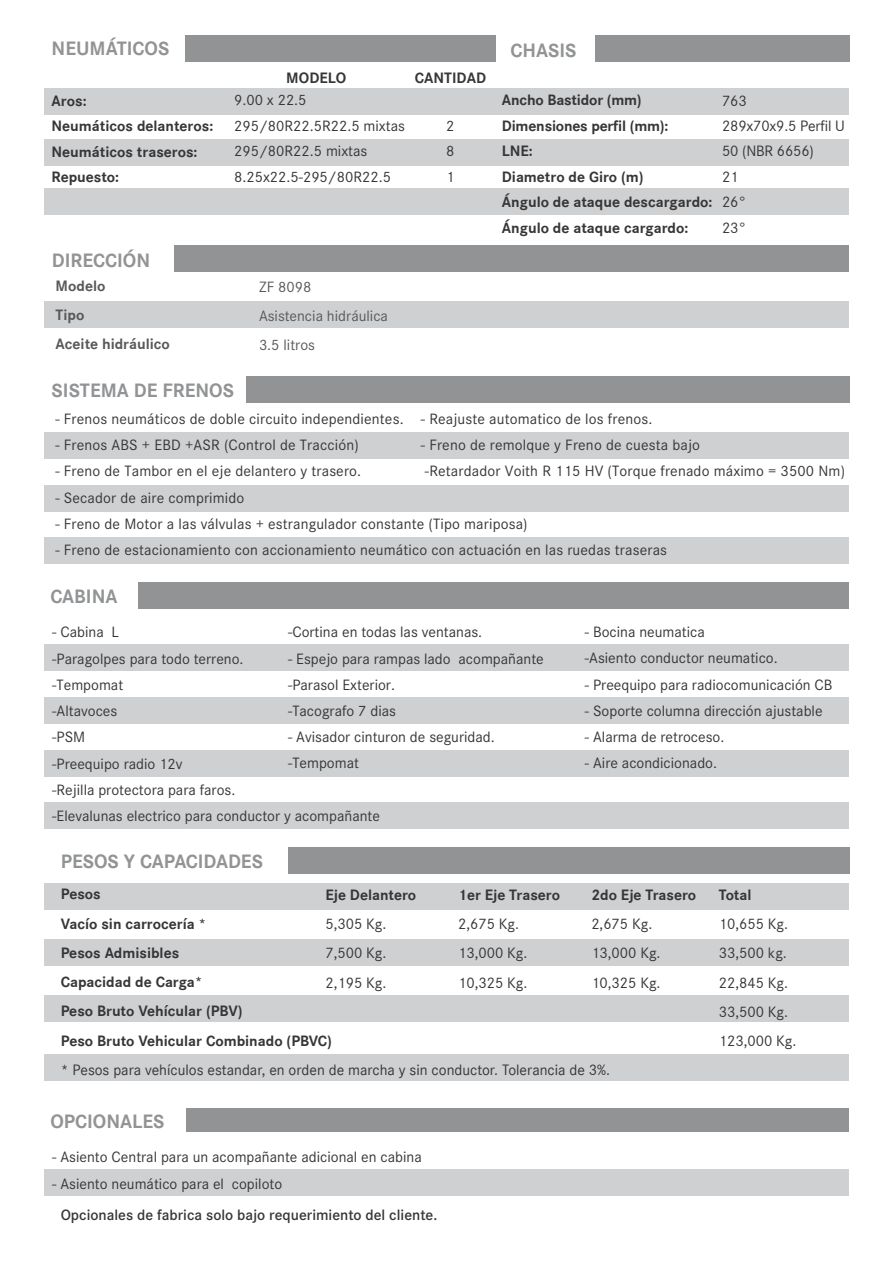
<style>
.page{position:relative;width:893px;height:1263px;background:#fff}
.page>*{position:absolute;margin:0;border:0;box-sizing:border-box;transform-origin:0 0}
.t1{font:700 19.95px "Corporate S";color:#919395}
.t2{font:15.6px/26.2px "Corporate S Pro";color:#363636}
.t3{font:700 15.6px/25.5px "Corporate S";color:#363636}
.t4{font:15.6px/29.2px "Corporate S";color:#363636}
.t5{font:600 15.6px "Corporate S Pro";color:#363636}
.t6{font:15.6px/28.7px "Corporate S Pro";color:#59595b}
.t7{font:700 15.6px/28.7px "Corporate S";color:#59595b}
</style>
<div class="page">
<div style="left:44px;top:432px;width:805px;height:27px;background:#cfd0d2"></div>
<div style="left:44px;top:485px;width:805px;height:26px;background:#cfd0d2"></div>
<div style="left:44px;top:537px;width:805px;height:27px;background:#cfd0d2"></div>
<div style="left:246px;top:376px;width:603px;height:27px;background:#919395"></div>
<div style="left:44px;top:88px;width:805px;height:27px;background:#cfd0d2"></div>
<div style="left:44px;top:139px;width:805px;height:27px;background:#cfd0d2"></div>
<div style="left:44px;top:188px;width:805px;height:27px;background:#cfd0d2"></div>
<div style="left:186px;top:35px;width:310px;height:27px;background:#919395"></div>
<div style="left:595px;top:35px;width:254px;height:27px;background:#919395"></div>
<div style="left:45px;top:301px;width:804px;height:27px;background:#cfd0d2"></div>
<div style="left:175px;top:246px;width:674px;height:26px;background:#919395"></div>
<div style="left:44px;top:645px;width:805px;height:26px;background:#cfd0d2"></div>
<div style="left:44px;top:698px;width:805px;height:26px;background:#cfd0d2"></div>
<div style="left:44px;top:751px;width:805px;height:26px;background:#cfd0d2"></div>
<div style="left:44px;top:802px;width:805px;height:26px;background:#cfd0d2"></div>
<div style="left:139px;top:582px;width:710px;height:26px;background:#919395"></div>
<div style="left:44px;top:883px;width:805px;height:27px;background:#cfd0d2"></div>
<div style="left:44px;top:939px;width:805px;height:27px;background:#cfd0d2"></div>
<div style="left:44px;top:995px;width:805px;height:27px;background:#cfd0d2"></div>
<div style="left:44px;top:1054px;width:805px;height:27px;background:#cfd0d2"></div>
<div style="left:288px;top:847px;width:562px;height:27px;background:#919395"></div>
<div style="left:44px;top:1170px;width:805px;height:26px;background:#cfd0d2"></div>
<div style="left:186px;top:1108px;width:663px;height:24px;background:#919395"></div>
<p class="t1" style="left:52px;top:37px;width:119px">NEUMÁTICOS</p>
<p class="t3" style="left:286px;top:65px;width:61px">MODELO</p>
<p class="t3" style="left:415px;top:65px;width:73px">CANTIDAD</p>
<p class="t1" style="left:510px;top:39px;width:68px">CHASIS</p>
<p class="t3" style="left:52px;top:88px;width:163px">Aros:<br>Neumáticos delanteros:<br>Neumáticos traseros:<br>Repuesto:</p>
<p class="t3" style="left:502px;top:88px;width:212px">Ancho Bastidor (mm)<br>Dimensiones perfil (mm):<br>LNE:<br>Diametro de Giro (m)<br>Ángulo de ataque descargardo:<br>Ángulo de ataque cargardo:</p>
<p class="t2" style="left:234px;top:86px;width:74px">9.00 x 22.5</p>
<p class="t4" style="left:722px;top:87px;width:26px">763</p>
<p class="t2" style="left:234px;top:112px;width:172px;line-height:25.5px">295/80R22.5R22.5 mixtas<br>295/80R22.5 mixtas<br>8.25x22.5-295/80R22.5</p>
<p class="t2" style="left:446px;top:112px;width:10px;line-height:25.5px;text-align:justify">2<br>8<br>1</p>
<p class="t4" style="left:722px;top:113px;width:124px;line-height:25.5px">289x70x9.5 Perfil U<br>50 (NBR 6656)<br>21<br>26°<br>23°</p>
<p class="t1" style="left:52px;top:249px;width:100px">DIRECCIÓN</p>
<p class="t7" style="left:56px;top:272px;width:116px">Modelo<br>Tipo<br>Aceite hidráulico</p>
<p class="t6" style="left:259px;top:272px;width:130px">ZF 8098<br>Asistencia hidráulica<br>3.5 litros</p>
<p class="t1" style="left:52px;top:379px;width:184px">SISTEMA DE FRENOS</p>
<p class="t2" style="left:55px;top:404px;width:350px">- Frenos neumáticos de doble circuito independientes.</p>
<p class="t2" style="left:55px;top:431px;width:305px">- Frenos ABS + EBD +ASR (Control de Tracción)</p>
<p class="t2" style="left:55px;top:457px;width:307px">- Freno de Tambor en el eje delantero y trasero.</p>
<p class="t2" style="left:55px;top:483px;width:191px">- Secador de aire comprimido</p>
<p class="t2" style="left:55px;top:509px;width:474px">- Freno de Motor a las válvulas + estrangulador constante (Tipo mariposa)</p>
<p class="t2" style="left:55px;top:536px;width:613px">- Freno de estacionamiento con accionamiento neumático con actuación en las ruedas traseras</p>
<p class="t2" style="left:421px;top:404px;width:233px">- Reajuste automatico de los frenos.</p>
<p class="t2" style="left:421px;top:431px;width:426px">- Freno de remolque y Freno de cuesta bajo<br>-Retardador Voith R 115 HV (Torque frenado máximo = 3500 Nm)</p>
<p class="t1" style="left:50px;top:585px;width:69px">CABINA</p>
<p class="t2" style="left:288px;top:618px;width:196px">-Cortina en todas las ventanas.</p>
<p class="t2" style="left:288px;top:644px;width:257px">- Espejo para rampas lado acompañante -Parasol Exterior.<br>-Tacografo 7 dias</p>
<p class="t2" style="left:288px;top:723px;width:208px">- Avisador cinturon de seguridad. -Tempomat</p>
<p class="t2" style="left:52px;top:618px;width:329px">- Cabina L<br>-Paragolpes para todo terreno.<br>-Tempomat<br>-Altavoces<br>-PSM<br>-Preequipo radio 12v<br>-Rejilla protectora para faros.<br>-Elevalunas electrico para conductor y acompañante</p>
<p class="t2" style="left:585px;top:618px;width:194px">- Bocina neumatica<br>-Asiento conductor neumatico.</p>
<p class="t2" style="left:585px;top:670px;width:249px">- Preequipo para radiocomunicación CB</p>
<p class="t2" style="left:585px;top:696px;width:239px">- Soporte columna dirección ajustable</p>
<p class="t2" style="left:585px;top:723px;width:141px">- Alarma de retroceso.</p>
<p class="t2" style="left:585px;top:749px;width:134px">- Aire acondicionado.</p>
<p class="t1" style="left:61px;top:850px;width:204px">PESOS Y CAPACIDADES</p>
<p class="t3" style="left:61px;top:880px;width:273px;line-height:29.2px">Pesos<br>Vacío sin carrocería *<br>Pesos Admisibles<br>Capacidad de Carga*<br>Peso Bruto Vehícular (PBV)<br>Peso Bruto Vehicular Combinado (PBVC)</p>
<p class="t4" style="left:61px;top:1055px;width:551px">* Pesos para vehículos estandar, en orden de marcha y sin conductor. Tolerancia de 3%.</p>
<p class="t3" style="left:325px;top:882px;width:92px">Eje Delantero</p>
<p class="t4" style="left:325px;top:909px;width:62px;text-align:justify">5,305 Kg.<br>7,500 Kg.<br>2,195 Kg.</p>
<p class="t3" style="left:458px;top:882px;width:103px">1er Eje Trasero</p>
<p class="t4" style="left:458px;top:909px;width:71px">2,675 Kg.<br>13,000 Kg.<br>10,325 Kg.</p>
<p class="t3" style="left:591px;top:882px;width:106px">2do Eje Trasero</p>
<p class="t4" style="left:591px;top:909px;width:71px">2,675 Kg.<br>13,000 Kg.<br>10,325 Kg.</p>
<p class="t1" style="left:50px;top:1110px;width:116px">OPCIONALES</p>
<p class="t2" style="left:52px;top:1143px;width:371px">- Asiento Central para un acompañante adicional en cabina</p>
<p class="t2" style="left:52px;top:1169px;width:231px">- Asiento neumático para el copiloto</p>
<p class="t5" style="left:61px;top:1204px;width:378px">Opcionales de fabrica solo bajo requerimiento del cliente.</p>
<p class="t3" style="left:719px;top:882px;width:34px">Total</p>
<p class="t4" style="left:719px;top:909px;width:79px">10,655 Kg.<br>33,500 kg.<br>22,845 Kg.<br>33,500 Kg.<br>123,000 Kg.</p>
</div>
